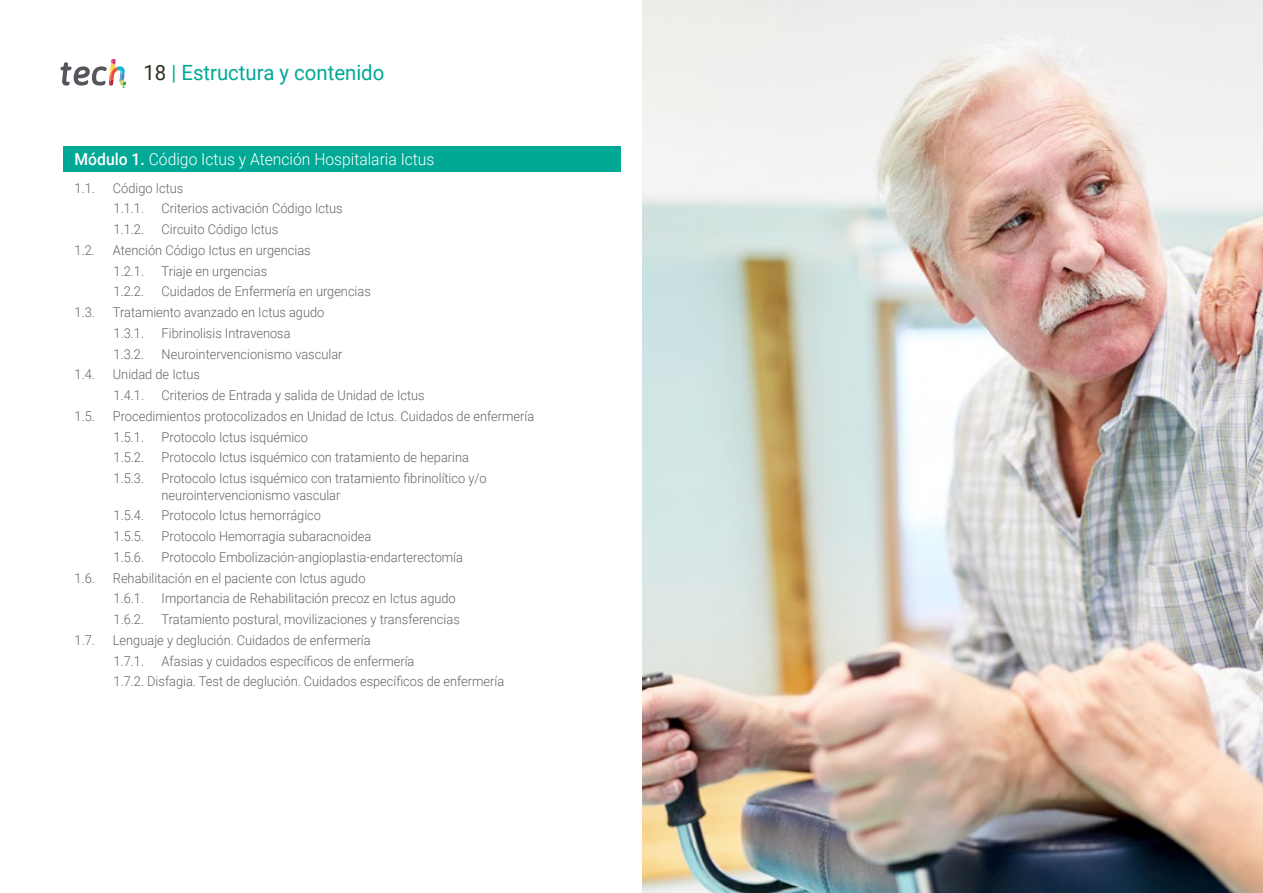
<style>
.page{position:relative;width:1263px;height:893px;background:#fff}
.page>*{position:absolute;margin:0;border:0;box-sizing:border-box;transform-origin:0 0}
.t1{font:21px "Roboto";color:#00a996}
.t2{font:300 16.5px "Roboto";color:#fff;scale:.95 1}
.t3{font:300 13.5px/20.7px "Roboto";color:#61646a;scale:.95 1}
.s1{color:#312e20}
.s2{font-weight:500}
</style>
<div class="page">
<img style="left:643px;top:0;width:620px;height:893px">
<div style="left:64px;top:147px;width:557px;height:25px;background:#00a996"></div>
<svg style="left:61px;top:59px;width:65px;height:29px"></svg>
<h1 class="t1" style="left:144px;top:57px;width:242px"><span class="s1">18</span> | Estructura y contenido</h1>
<p class="t2" style="left:75px;top:148px;width:380px"><span class="s2">Módulo 1.</span> Código Ictus y Atención Hospitalaria Ictus</p>
<p class="t3" style="left:75px;top:177px;width:23px">1.1.</p>
<p class="t3" style="left:113px;top:177px;width:76px">Código Ictus<br>1.1.1.</p>
<p class="t3" style="left:162px;top:198px;width:192px">Criterios activación Código Ictus</p>
<p class="t3" style="left:114px;top:218px;width:34px">1.1.2.</p>
<p class="t3" style="left:162px;top:218px;width:124px">Circuito Código Ictus</p>
<p class="t3" style="left:75px;top:239px;width:23px">1.2.</p>
<p class="t3" style="left:113px;top:239px;width:210px">Atención Código Ictus en urgencias<br>1.2.1.</p>
<p class="t3" style="left:162px;top:260px;width:113px">Triaje en urgencias</p>
<p class="t3" style="left:114px;top:281px;width:34px">1.2.2.</p>
<p class="t3" style="left:162px;top:281px;width:222px">Cuidados de Enfermería en urgencias</p>
<p class="t3" style="left:75px;top:301px;width:23px">1.3.</p>
<p class="t3" style="left:113px;top:301px;width:224px">Tratamiento avanzado en Ictus agudo<br>1.3.1.</p>
<p class="t3" style="left:162px;top:322px;width:137px">Fibrinolisis Intravenosa</p>
<p class="t3" style="left:114px;top:343px;width:34px">1.3.2.</p>
<p class="t3" style="left:162px;top:343px;width:192px">Neurointervencionismo vascular</p>
<p class="t3" style="left:75px;top:364px;width:23px">1.4.</p>
<p class="t3" style="left:113px;top:364px;width:93px">Unidad de Ictus<br>1.4.1.</p>
<p class="t3" style="left:162px;top:384px;width:278px">Criterios de Entrada y salida de Unidad de Ictus</p>
<p class="t3" style="left:75px;top:405px;width:23px">1.5.</p>
<p class="t3" style="left:113px;top:405px;width:445px">Procedimientos protocolizados en Unidad de Ictus. Cuidados de enfermería<br>1.5.1.</p>
<p class="t3" style="left:162px;top:426px;width:156px">Protocolo Ictus isquémico</p>
<p class="t3" style="left:114px;top:447px;width:34px">1.5.2.</p>
<p class="t3" style="left:162px;top:447px;width:325px">Protocolo Ictus isquémico con tratamiento de heparina</p>
<p class="t3" style="left:114px;top:467px;width:34px">1.5.3.</p>
<p class="t3" style="left:162px;top:470px;width:344px;line-height:16.5px">Protocolo Ictus isquémico con tratamiento fibrinolítico y/o neurointervencionismo vascular</p>
<p class="t3" style="left:114px;top:505px;width:34px">1.5.4.</p>
<p class="t3" style="left:162px;top:505px;width:169px">Protocolo Ictus hemorrágico</p>
<p class="t3" style="left:114px;top:525px;width:34px">1.5.5.</p>
<p class="t3" style="left:162px;top:525px;width:222px">Protocolo Hemorragia subaracnoidea</p>
<p class="t3" style="left:114px;top:546px;width:34px">1.5.6.</p>
<p class="t3" style="left:162px;top:546px;width:319px">Protocolo Embolización-angioplastia-endarterectomía</p>
<p class="t3" style="left:75px;top:567px;width:23px">1.6.</p>
<p class="t3" style="left:113px;top:567px;width:268px">Rehabilitación en el paciente con Ictus agudo<br>1.6.1.</p>
<p class="t3" style="left:162px;top:588px;width:311px">Importancia de Rehabilitación precoz en Ictus agudo</p>
<p class="t3" style="left:114px;top:608px;width:34px">1.6.2.</p>
<p class="t3" style="left:162px;top:608px;width:315px">Tratamiento postural, movilizaciones y transferencias</p>
<p class="t3" style="left:75px;top:629px;width:23px">1.7.</p>
<p class="t3" style="left:113px;top:629px;width:273px">Lenguaje y deglución. Cuidados de enfermería<br>1.7.1.</p>
<p class="t3" style="left:114px;top:650px;width:413px;text-indent:48px">Afasias y cuidados específicos de enfermería<br>1.7.2. Disfagia. Test de deglución. Cuidados específicos de enfermería</p>
</div>
